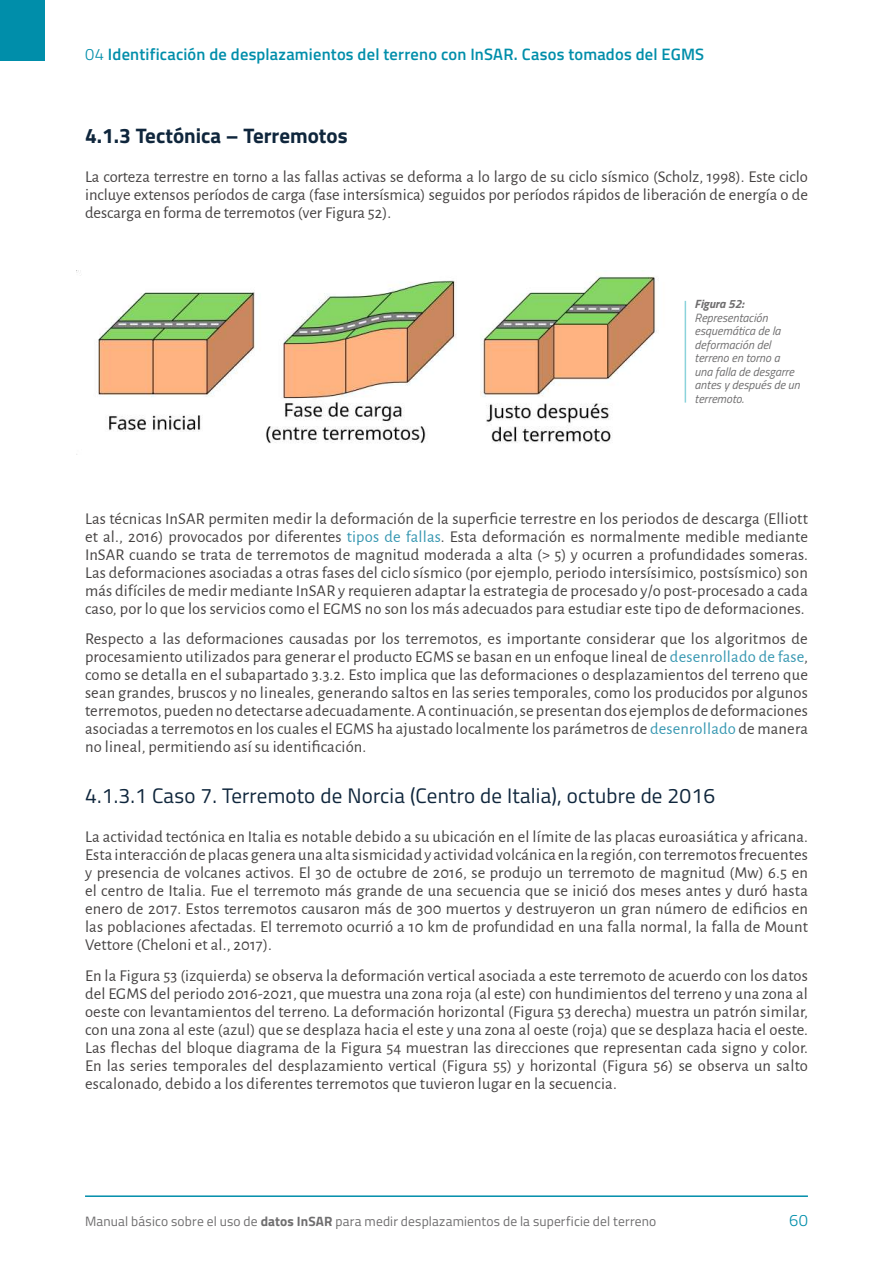
<style>
.page{position:relative;width:893px;height:1263px;background:#fff}
.page>*{position:absolute;margin:0;border:0;box-sizing:border-box;transform-origin:0 0}
.t1{font:21px "Titillium Web";letter-spacing:.01em;color:#0f263c}
.t2{font:700 21px "Titillium Web";color:#0f263c}
.t3{font:16.5px/18px "Alegreya Sans";letter-spacing:.01em;color:#454242;text-align:justify}
.t4{font:600 16.5px "Titillium Web";letter-spacing:.015em;color:#008eaa}
.t5{font:300 16.5px "Titillium Web";color:#008eaa}
.t6{font:13.5px "Titillium Web";letter-spacing:.01em;color:#6f6e6f}
.t7{font:italic 12px/13.5px "Titillium Web";color:#6f6e6f}
.t8{font:italic 700 12px "Titillium Web";color:#6f6e6f}
.s1{font-weight:300}
.s2{color:#3697b1}
.s3{font-weight:700}
</style>
<div class="page">
<hr style="left:85px;top:1195px;width:723px;height:2px;background:#008eaa">
<div style="left:0;top:0;width:45px;height:60px;background:#008eaa"></div>
<img style="left:78px;top:270px;width:579px;height:174px">
<hr style="left:685px;top:301px;width:1px;height:102px;background:#8bd3db">
<p class="t4" style="left:85px;top:42px;width:621px"><span class="s1">04</span> Identificación de desplazamientos del terreno con InSAR. Casos tomados del EGMS</p>
<p class="t2" style="left:85px;top:119px;width:264px">4.1.3 Tectónica – Terremotos</p>
<p class="t3" style="left:85px;top:167px;width:724px">La corteza terrestre en torno a las fallas activas se deforma a lo largo de su ciclo sísmico (Scholz, 1998). Este ciclo incluye extensos períodos de carga (fase intersísmica) seguidos por períodos rápidos de liberación de energía o de descarga en forma de terremotos (ver Figura 52).</p>
<p class="t8" style="left:695px;top:294px;width:50px">Figura 52:</p>
<p class="t7" style="left:695px;top:310px;width:107px">Representación esquemática de la deformación del terreno en torno a una falla de desgarre antes y después de un terremoto.</p>
<p class="t3" style="left:85px;top:508px;width:724px">Las técnicas InSAR permiten medir la deformación de la superficie terrestre en los periodos de descarga (Elliott et al., 2016) provocados por diferentes <span class="s2">tipos de fallas</span>. Esta deformación es normalmente medible mediante InSAR cuando se trata de terremotos de magnitud moderada a alta (&gt; 5) y ocurren a profundidades someras.<br>Las deformaciones asociadas a otras fases del ciclo sísmico (por ejemplo, periodo intersísimico, postsísmico) son más difíciles de medir mediante InSAR y requieren adaptar la estrategia de procesado y/o post-procesado a cada caso, por lo que los servicios como el EGMS no son los más adecuados para estudiar este tipo de deformaciones.</p>
<p class="t3" style="left:85px;top:629px;width:724px">Respecto a las deformaciones causadas por los terremotos, es importante considerar que los algoritmos de procesamiento utilizados para generar el producto EGMS se basan en un enfoque lineal de <span class="s2">desenrollado de fase</span>, como se detalla en el subapartado 3.3.2. Esto implica que las deformaciones o desplazamientos del terreno que sean grandes, bruscos y no lineales, generando saltos en las series temporales, como los producidos por algunos terremotos, pueden no detectarse adecuadamente. A continuación, se presentan dos ejemplos de deformaciones asociadas a terremotos en los cuales el EGMS ha ajustado localmente los parámetros de <span class="s2">desenrollado</span> de manera no lineal, permitiendo así su identificación.</p>
<p class="t1" style="left:85px;top:780px;width:632px">4.1.3.1 Caso 7. Terremoto de Norcia (Centro de Italia), octubre de 2016</p>
<p class="t3" style="left:85px;top:827px;width:724px">La actividad tectónica en Italia es notable debido a su ubicación en el límite de las placas euroasiática y africana.<br>Esta interacción de placas genera una alta sismicidad y actividad volcánica en la región, con terremotos frecuentes y presencia de volcanes activos. El 30 de octubre de 2016, se produjo un terremoto de magnitud (Mw) 6.5 en el centro de Italia. Fue el terremoto más grande de una secuencia que se inició dos meses antes y duró hasta enero de 2017. Estos terremotos causaron más de 300 muertos y destruyeron un gran número de edificios en las poblaciones afectadas. El terremoto ocurrió a 10 km de profundidad en una falla normal, la falla de Mount Vettore (Cheloni et al., 2017).</p>
<p class="t3" style="left:85px;top:966px;width:724px">En la Figura 53 (izquierda) se observa la deformación vertical asociada a este terremoto de acuerdo con los datos del EGMS del periodo 2016-2021, que muestra una zona roja (al este) con hundimientos del terreno y una zona al oeste con levantamientos del terreno. La deformación horizontal (Figura 53 derecha) muestra un patrón similar, con una zona al este (azul) que se desplaza hacia el este y una zona al oeste (roja) que se desplaza hacia el oeste.<br>Las flechas del bloque diagrama de la Figura 54 muestran las direcciones que representan cada signo y color.<br>En las series temporales del desplazamiento vertical (Figura 55) y horizontal (Figura 56) se observa un salto escalonado, debido a los diferentes terremotos que tuvieron lugar en la secuencia.</p>
<p class="t6" style="left:85px;top:1212px;width:573px">Manual básico sobre el uso de <span class="s3">datos InSAR</span> para medir desplazamientos de la superficie del terreno</p>
<p class="t5" style="left:789px;top:1208px;width:20px">60</p>
</div>
